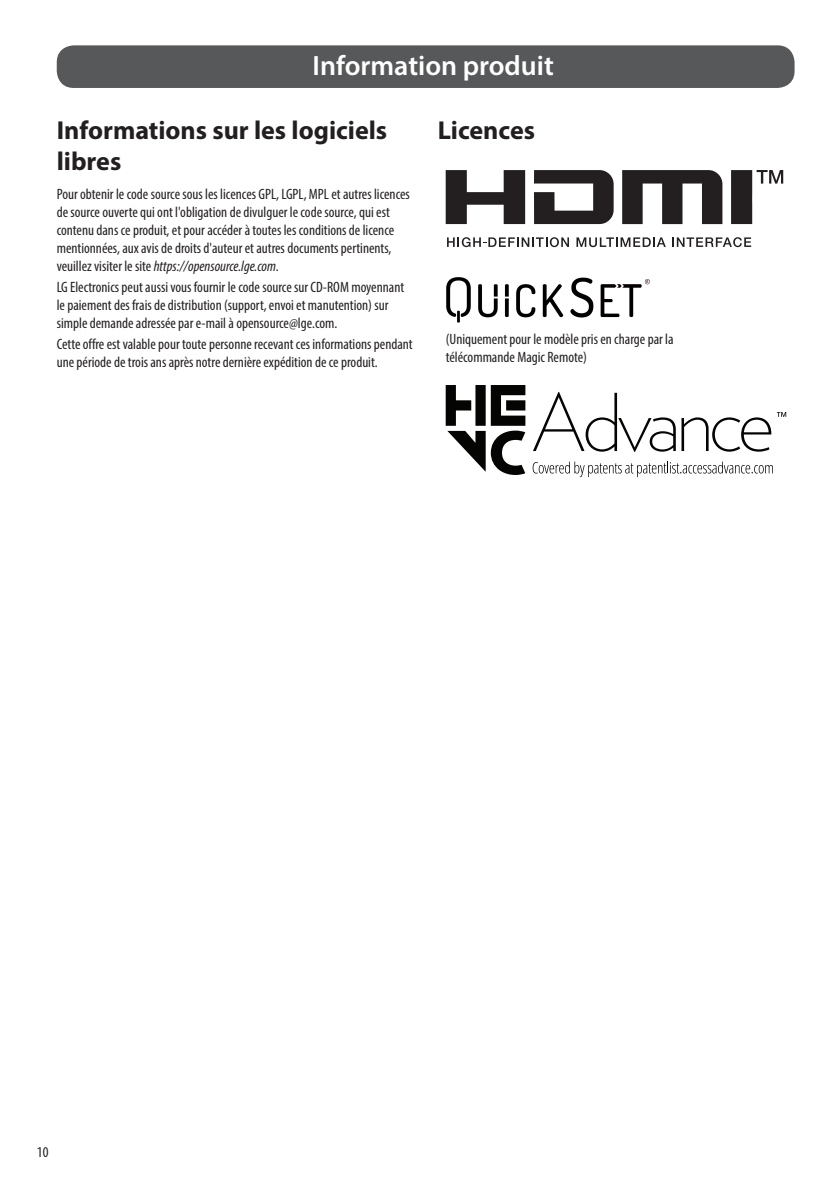
<style>
.page{position:relative;width:840px;height:1191px;background:#fff}
.page>*{position:absolute;margin:0;border:0;box-sizing:border-box;transform-origin:0 0}
.t1{font:600 28px "Myriad Pro";color:#fff}
.t2{font:700 26px/31.2px "Myriad Pro";color:#231f20}
.t3{font:condensed 15px/18px "Myriad Pro";color:#231f20}
.s1{font-style:italic}
</style>
<div class="page">
<div style="left:57px;top:45px;width:737px;height:43px;background:#57585a;border-radius:17px"></div>
<svg style="left:445px;top:170px;width:80px;height:54px"></svg>
<svg style="left:534px;top:170px;width:79px;height:54px"></svg>
<svg style="left:622px;top:170px;width:100px;height:54px"></svg>
<svg style="left:731px;top:170px;width:51px;height:54px"></svg>
<svg style="left:576px;top:237px;width:89px;height:10px"></svg>
<svg style="left:672px;top:237px;width:78px;height:10px"></svg>
<svg style="left:447px;top:237px;width:121px;height:10px"></svg>
<img style="left:446px;top:277px;width:204px;height:46px">
<svg style="left:445px;top:385px;width:80px;height:90px"></svg>
<svg style="left:533px;top:392px;width:237px;height:60px"></svg>
<svg style="left:776px;top:412px;width:9px;height:5px"></svg>
<svg style="left:532px;top:461px;width:240px;height:16px"></svg>
<p class="t1" style="left:312px;top:48px;width:243px">Information produit</p>
<p class="t2" style="left:57px;top:114px;width:332px">Informations sur les logiciels libres</p>
<p class="t3" style="left:57px;top:185px;width:354px">Pour obtenir le code source sous les licences GPL, LGPL, MPL et autres licences de source ouverte qui ont l'obligation de divulguer le code source, qui est contenu dans ce produit, et pour accéder à toutes les conditions de licence mentionnées, aux avis de droits d'auteur et autres documents pertinents, veuillez visiter le site <span class="s1">https://opensource.lge.com</span>.</p>
<p class="t3" style="left:57px;top:278px;width:349px">LG Electronics peut aussi vous fournir le code source sur CD-ROM moyennant le paiement des frais de distribution (support, envoi et manutention) sur simple demande adressée par e-mail à opensource@lge.com.</p>
<p class="t3" style="left:57px;top:335px;width:357px">Cette offre est valable pour toute personne recevant ces informations pendant une période de trois ans après notre dernière expédition de ce produit.</p>
<p class="t2" style="left:437px;top:114px;width:99px">Licences</p>
<p class="t3" style="left:445px;top:330px;width:229px">(Uniquement pour le modèle pris en charge par la télécommande Magic Remote)</p>
<p class="t3" style="left:37px;top:1142px;width:13px">10</p>
</div>
